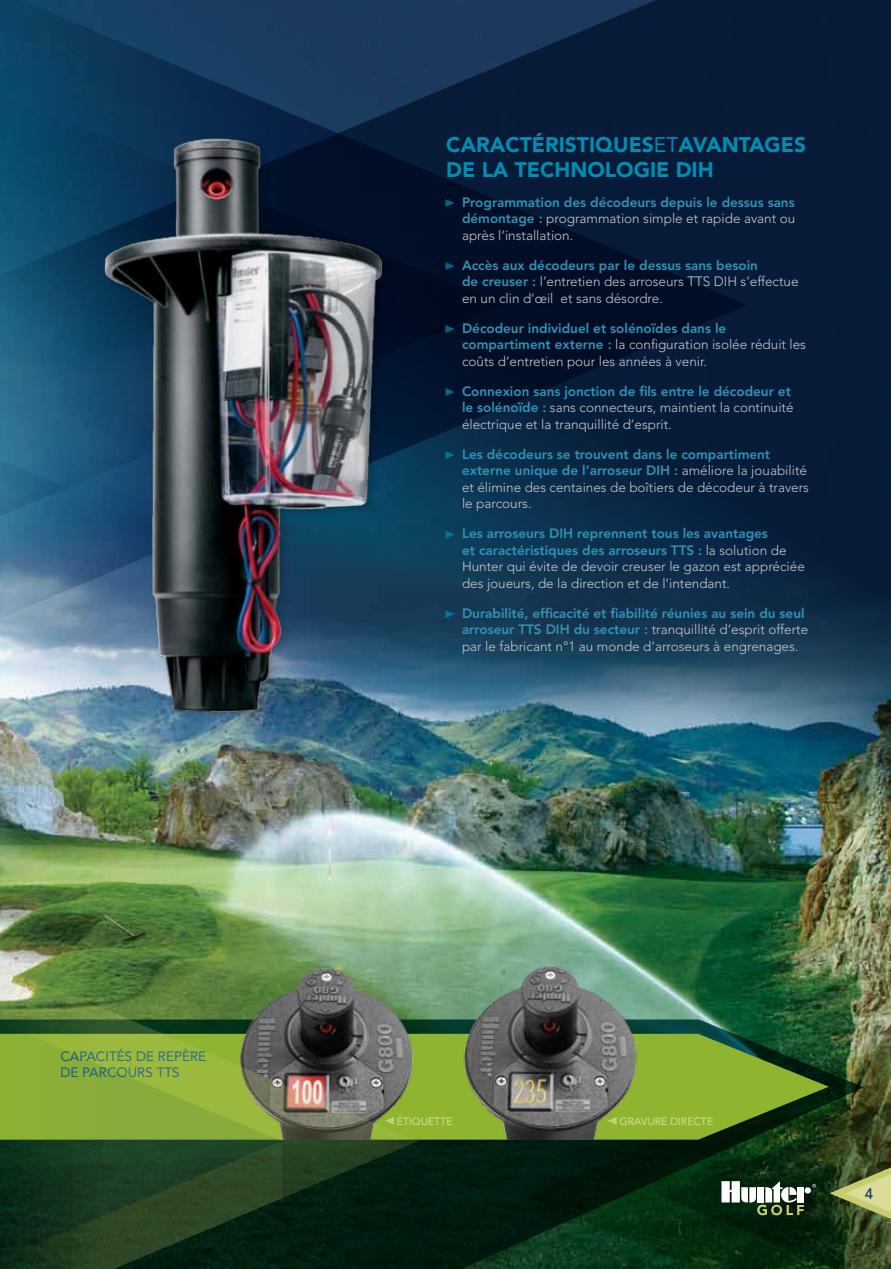
<style>
.page{position:relative;width:891px;height:1269px;background:#fff}
.page>*{position:absolute;margin:0;border:0;box-sizing:border-box;transform-origin:0 0}
.t1{font:900 21px/25.2px "Avenir LT Std";color:#008db0}
.t2{font:500 15px "Avenir LT Std";color:#133557}
.t3{font:300 13.5px/16.5px "Avenir LT Std";color:#c7c8ca}
.t4{font:800 13.5px/16.5px "Avenir LT Std";color:#3294b6}
.t5{font:13.5px/16.2px "Avenir";color:#00548e}
.t6{font:10.5px "Avenir";color:#dadc99}
.s1{font-weight:400}
.s2{font-weight:800;color:#3294b6}
</style>
<div class="page">
<img style="left:67px;top:877px;width:824px;height:135px">
<svg style="left:654px;top:1012px;width:237px;height:58px"></svg>
<svg style="left:864px;top:1070px;width:27px;height:199px"></svg>
<svg style="left:419px;top:1019px;width:445px;height:250px"></svg>
<svg style="left:654px;top:1034px;width:175px;height:106px;fill:#8fb430"></svg>
<img style="left:0;top:877px;width:67px;height:80px">
<svg style="left:812px;top:1184px;width:4px;height:4px"></svg>
<div style="left:805px;top:1187px;width:6px;height:7px;background:#fff;border-radius:50%"></div>
<svg style="left:721px;top:1181px;width:83px;height:34px"></svg>
<img style="left:419px;top:963px;width:235px;height:177px">
<img style="left:419px;top:964px;width:12px;height:176px">
<img style="left:0;top:957px;width:419px;height:312px">
<svg style="left:0;top:1014px;width:282px;height:254px"></svg>
<svg style="left:608px;top:1117px;width:9px;height:8px"></svg>
<img style="left:0;top:0;width:891px;height:877px">
<svg style="left:446px;top:199px;width:9px;height:8px"></svg>
<svg style="left:446px;top:262px;width:9px;height:8px"></svg>
<svg style="left:446px;top:325px;width:9px;height:8px"></svg>
<svg style="left:446px;top:388px;width:9px;height:8px"></svg>
<svg style="left:446px;top:451px;width:9px;height:8px"></svg>
<svg style="left:446px;top:531px;width:9px;height:7px"></svg>
<svg style="left:446px;top:610px;width:9px;height:8px"></svg>
<img style="left:33px;top:80px;width:386px;height:662px">
<svg style="left:829px;top:1167px;width:62px;height:52px"></svg>
<p class="t5" style="left:60px;top:1048px;width:138px">CAPACITÉS DE REP ÈRE<br>DE PARCO</p>
<p class="t5" style="left:128px;top:1065px;width:54px">URS TTS</p>
<h1 class="t1" style="left:446px;top:132px;width:361px">CARACTÉRISTIQUES<span class="s1">et</span>AVANTAGES<br>DE LA TECHNOLOGIE DIH</h1>
<p class="t3" style="left:462px;top:194px;width:335px;text-align:justify"><span class="s2">Programmation des décodeurs depuis le dessus sans démontage :</span> programmation simple et rapide avant ou après l‘installation.</p>
<p class="t3" style="left:462px;top:257px;width:338px"><span class="s2">Accès aux décodeurs par le dessus sans besoin<br>de creuser :</span> l‘entretien des arroseurs TTS DIH s‘effectue en un clin d‘œil et sans désordre.</p>
<p class="t3" style="left:462px;top:320px;width:346px"><span class="s2">Décodeur individuel et solénoïdes dans le compartiment externe :</span> la configuration isolée réduit les coûts d‘entretien pour les années à venir.</p>
<p class="t3" style="left:462px;top:383px;width:333px"><span class="s2">Connexion sans jonction de fils entre le décodeur et le solénoïde :</span> sans connecteurs, maintient la continuité électrique et la tranquillité d‘esprit.</p>
<p class="t3" style="left:462px;top:446px;width:349px"><span class="s2">Les décodeurs se trouvent dans le compartiment externe unique de l‘arroseur DI H :</span> améliore la jouabilité et élimine des centaines de boîtiers de décodeur à travers le parcours.</p>
<p class="t4" style="left:462px;top:526px;width:307px">Les arroseurs DI H reprennent tous les avantages et caractéristiques des arroseurs TTS</p>
<p class="t3" style="left:462px;top:542px;width:344px;text-indent:236px"><span class="s2">:</span> la solution de<br>Hunter qui évite de devoir creuser le gazon est appréciée des joueurs, de la direction et de l‘intendant.</p>
<p class="t4" style="left:462px;top:605px;width:344px">Durabilité, efficacité et fiabilité réunies au sein du seul arroseur TTS</p>
<p class="t3" style="left:462px;top:622px;width:348px;text-indent:84px"><span class="s2">DI H du secteur :</span> tranquillité d‘esprit offerte par le fabricant n°1 au monde d‘arroseurs à engrenages.</p>
<p class="t6" style="left:397px;top:1115px;width:56px">ÉTIQUETTE</p>
<p class="t6" style="left:620px;top:1115px;width:69px">GRAVURE DIREC</p>
<p class="t6" style="left:701px;top:1115px;width:12px">TE</p>
<p class="t2" style="left:865px;top:1186px;width:10px">4</p>
</div>
